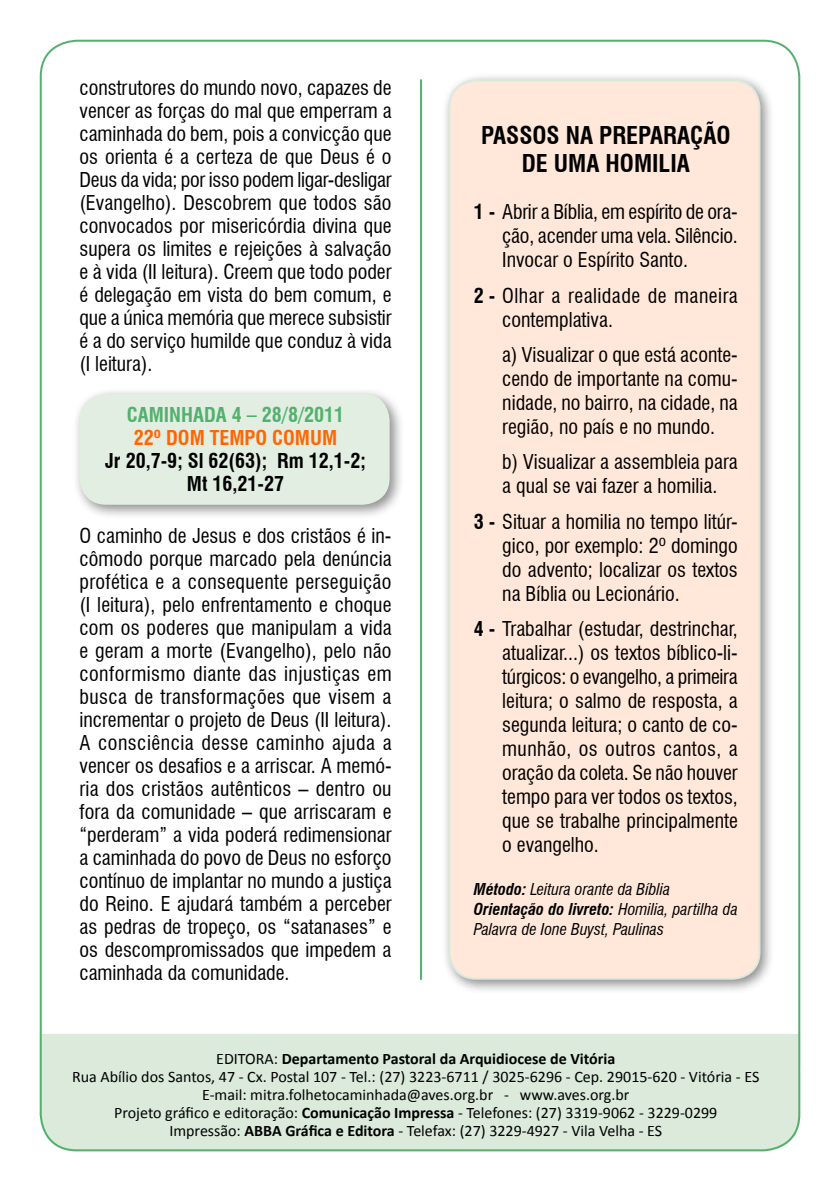
<style>
.page{position:relative;width:840px;height:1191px;background:#fff}
.page>*{position:absolute;margin:0;border:0;box-sizing:border-box;transform-origin:0 0}
.t1{font:700 condensed 24px/28px "Swiss 721 BT";color:#000;text-align:center}
.t2{font:condensed 20px/23px "Swiss 721 BT";color:#000;text-align:justify}
.t3{font:condensed 20px/24px "Swiss 721 BT";letter-spacing:.025em;color:#000}
.t4{font:700 condensed 20px/23px "Swiss 721 BT";color:#000;text-align:center}
.t5{font:700 condensed 20px "Swiss 721 BT";color:#53b06e}
.t6{font:700 condensed 20px "Swiss 721 BT";color:#f60}
.t7{font:16px/18px "Calibri";color:#000;text-align:center}
.t8{font:italic condensed 16px/20px "Swiss 721 BT";color:#000}
.s1{font-weight:700}
</style>
<div class="page">
<div style="left:72px;top:387px;width:332px;height:133px;background:#000;opacity:.45"></div>
<div style="left:79px;top:394px;width:310px;height:111px;background:#e3eee3;border-radius:27px"></div>
<div style="left:41px;top:1038px;width:757px;height:112px;background:#dbeadb;border-radius:36px"></div>
<div style="left:40px;top:1034px;width:759px;height:33px;background:#dbeadb"></div>
<hr style="left:420px;top:79px;width:2px;height:900px;background:#53b06e">
<div style="left:441px;top:72px;width:333px;height:922px;background:#000;opacity:.45"></div>
<div style="left:449px;top:80px;width:310px;height:898px;background:#ffe8d9;border-radius:27px"></div>
<div style="left:448px;top:79px;width:312px;height:900px;border:2px solid #dbeadb;border-radius:27px"></div>
<p class="t2" style="left:79px;top:76px;width:313px">construtores do mundo novo, capazes de vencer as forças do mal que emperram a caminhada do bem, pois a convicção que os orienta é a certeza de que Deus é o Deus da vida; por isso podem ligar-desligar (Evangelho). Descobrem que todos são convocados por misericórdia divina que supera os limites e rejeições à salvação e à vida (II leitura). Creem que todo poder é delegação em vista do bem comum, e que a única memória que merece subsistir é a do serviço humilde que conduz à vida (I leitura).</p>
<p class="t5" style="left:127px;top:403px;width:219px">CAMINHADA 4 – 28/8/2011</p>
<p class="t6" style="left:134px;top:426px;width:204px">22º DOM TEMPO COMUM</p>
<p class="t4" style="left:105px;top:449px;width:262px">Jr 20,7-9; Sl 62(63); Rm 12,1-2;<br>Mt 16,21-27</p>
<p class="t2" style="left:79px;top:524px;width:313px">O caminho de Jesus e dos cristãos é in&shy;cômodo porque marcado pela denúncia profética e a consequente perseguição (I leitura), pelo enfrentamento e choque com os poderes que manipulam a vida e geram a morte (Evangelho), pelo não conformismo diante das injustiças em busca de transformações que visem a incrementar o projeto de Deus (II leitura).<br>A consciência desse caminho ajuda a vencer os desafios e a arriscar. A memó&shy;ria dos cristãos autênticos – dentro ou fora da comunidade – que arriscaram e “perderam” a vida poderá redimensionar a caminhada do povo de Deus no esforço contínuo de implantar no mundo a justiça do Reino. E ajudará também a perceber as pedras de tropeço, os “satanases” e os descompromissados que impedem a caminhada da comunidade.</p>
<p class="t1" style="left:481px;top:122px;width:251px">PASSOS NA PREPARAÇÃO<br>DE UMA HOMILIA</p>
<p class="t2" style="left:502px;top:200px;width:237px;line-height:24px;text-indent:-28px"><span class="s1">1 -</span> Abrir a Bíblia, em espírito de ora&shy;ção, acender uma vela. Silêncio.<br>Invocar o Espírito Santo.</p>
<p class="t3" style="left:502px;top:283px;width:237px;text-indent:-28px"><span class="s1">2 -</span> Olhar a realidade de maneira contemplativa.</p>
<p class="t2" style="left:502px;top:342px;width:237px;line-height:24px">a) Visualizar o que está aconte&shy;cendo de importante na comu&shy;nidade, no bairro, na cidade, na região, no país e no mundo.</p>
<p class="t2" style="left:502px;top:450px;width:237px;line-height:24px">b) Visualizar a assembleia para a qual se vai fazer a homilia.</p>
<p class="t2" style="left:502px;top:509px;width:237px;line-height:24px;text-indent:-28px"><span class="s1">3 -</span> Situar a homilia no tempo litúr&shy;gico, por exemplo: 2º domingo do advento; localizar os textos na Bíblia ou Lecionário.</p>
<p class="t2" style="left:502px;top:616px;width:237px;line-height:24px;text-indent:-28px"><span class="s1">4 -</span> Trabalhar (estudar, destrinchar, atualizar...) os textos bíblico-li&shy;túrgicos: o evangelho, a primeira leitura; o salmo de resposta, a segunda leitura; o canto de co&shy;munhão, os outros cantos, a oração da coleta. Se não houver tempo para ver todos os textos, que se trabalhe principalmente o evangelho.</p>
<p class="t8" style="left:473px;top:879px;width:265px"><span class="s1">Método:</span> Leitura orante da Bíblia<br><span class="s1">Orientação do livreto:</span> Homilia, partilha da<br>Palavra de Ione Buyst, Paulinas</p>
<p class="t7" style="left:72px;top:1049px;width:688px">EDITORA: <span class="s1">Departamento Pastoral da Arquidiocese de Vitória<br></span>Rua Abílio dos Santos, 47 - Cx. Postal 107 - Tel.: (27) 3223-6711 / 3025-6296 - Cep. 29015-620 - Vitória - ES E-mail: mitra.folhetocaminhada@aves.org.br - www.aves.org.br<br>Projeto gráfico e editoração: <span class="s1">Comunicação Impressa</span> - Telefones: (27) 3319-9062 - 3229-0299<br>Impressão: <span class="s1">ABBA Gráfica e Editora</span> - Telefax: (27) 3229-4927 - Vila Velha - ES</p>
</div>
